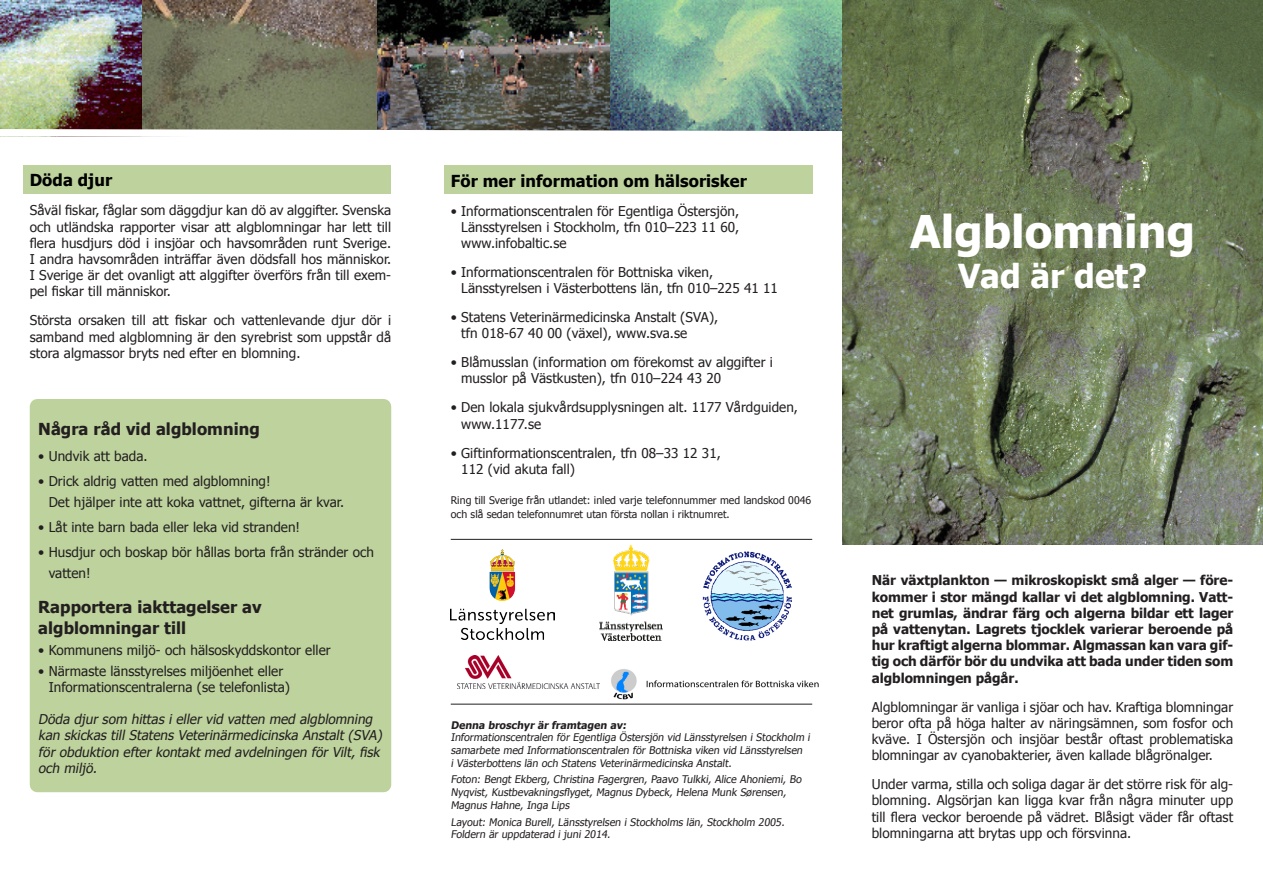
<style>
.page{position:relative;width:1263px;height:893px;background:#fff}
.page>*{position:absolute;margin:0;border:0;box-sizing:border-box;transform-origin:0 0}
.t1{font:700 45px "Tahoma";color:#fff}
.t2{font:700 33px "Tahoma";color:#fff}
.t3{font:700 16.5px "Tahoma";letter-spacing:.005em;color:#231f20}
.punktlista{font:700 16.5px "Tahoma";letter-spacing:.005em;color:#000}
.punktlista-2{font:13.5px/16.2px "Tahoma";letter-spacing:.005em;color:#231f20}
.t4{font:700 13.5px/16.2px "Tahoma";letter-spacing:-.005em;color:#231f20;text-align:justify}
.t5{font:italic 13.5px/16.2px "Tahoma";letter-spacing:.005em;color:#231f20}
.punktlista-3{font:10.5px/12.6px "Tahoma";letter-spacing:.005em;color:#231f20}
.t6{font:700 10.5px "Tahoma";color:#231f20}
</style>
<div class="page">
<div style="left:23px;top:165px;width:368px;height:28px;background:#bdd29c"></div>
<img style="left:842px;top:0;width:421px;height:544px">
<div style="left:30px;top:399px;width:361px;height:393px;background:#bdd29c"></div>
<div style="left:444px;top:165px;width:368px;height:28px;background:#bdd29c"></div>
<img style="left:458px;top:655px;width:142px;height:33px">
<img style="left:451px;top:549px;width:104px;height:90px">
<img style="left:600px;top:544px;width:63px;height:97px">
<img style="left:611px;top:669px;width:208px;height:31px">
<hr style="left:451px;top:704px;width:361px;height:1px;background:#231f20">
<hr style="left:451px;top:539px;width:361px;height:1px;background:#231f20">
<img style="left:0;top:0;width:842px;height:125px">
<img style="left:0;top:125px;width:849px;height:17px">
<img style="left:702px;top:551px;width:90px;height:90px">
<p class="punktlista" style="left:30px;top:169px;width:84px">Döda djur</p>
<p class="punktlista-2" style="left:30px;top:202px;width:363px;text-align:justify">Såväl fiskar, fåglar som däggdjur kan dö av alggifter. Svenska och utländska rapporter visar att algblomningar har lett till flera husdjurs död i insjöar och havsområden runt Sverige.<br>I andra havsområden inträffar även dödsfall hos människor.<br>I Sverige är det ovanligt att alggifter överförs från till exem&shy;pel fiskar till människor.</p>
<p class="punktlista-2" style="left:30px;top:312px;width:363px;text-align:justify">Största orsaken till att fiskar och vattenlevande djur dör i samband med algblomning är den syrebrist som uppstår då stora algmassor bryts ned efter en blomning.</p>
<p class="t3" style="left:38px;top:418px;width:223px">Några råd vid algblomning</p>
<p class="punktlista-2" style="left:38px;top:447px;width:111px">• Undvik att bada.</p>
<p class="punktlista-2" style="left:49px;top:470px;width:297px;line-height:21px;text-indent:-10px">• Drick aldrig vatten med algblomning!<br>Det hjälper inte att koka vattnet, gifterna är kvar.</p>
<p class="punktlista-2" style="left:38px;top:518px;width:263px">• Låt inte barn bada eller leka vid stranden!</p>
<p class="punktlista-2" style="left:49px;top:541px;width:327px;line-height:21px;text-indent:-10px">• Husdjur och boskap bör hållas borta från stränder och vatten!</p>
<p class="t3" style="left:38px;top:595px;width:225px">Rapportera iakttagelser av</p>
<p class="t3" style="left:38px;top:616px;width:149px">algblomningar till</p>
<p class="punktlista-2" style="left:38px;top:641px;width:294px">• Kommunens miljö- och hälsoskyddskontor eller</p>
<p class="punktlista-2" style="left:38px;top:662px;width:246px">• Närmaste länsstyrelses miljöenhet eller</p>
<p class="punktlista-2" style="left:49px;top:678px;width:243px">Informationscentralerna (se telefonlista)</p>
<p class="t5" style="left:38px;top:711px;width:348px">Döda djur som hittas i eller vid vatten med algblomning kan skickas till Statens Veterinärmedicinska Anstalt (SVA) för obduktion efter kontakt med avdelningen för Vilt, fisk och miljö.</p>
<p class="punktlista" style="left:451px;top:169px;width:298px">För mer information om hälsorisker</p>
<p class="punktlista-2" style="left:461px;top:202px;width:280px;text-align:justify;text-indent:-10px">• Informationscentralen för Egentliga Östersjön, Länsstyrelsen i Stockholm, tfn 010–223 11 60, www.infobaltic.se</p>
<p class="punktlista-2" style="left:461px;top:263px;width:318px;text-indent:-10px">• Informationscentralen för Bottniska viken,<br>Länsstyrelsen i Västerbottens län, tfn 010–225 41 11</p>
<p class="punktlista-2" style="left:461px;top:308px;width:259px;text-indent:-10px">• Statens Veterinärmedicinska Anstalt (SVA), tfn 018-67 40 00 (växel), www.sva.se</p>
<p class="punktlista-2" style="left:461px;top:354px;width:313px;text-indent:-10px">• Blåmusslan (information om förekomst av alggifter i musslor på Västkusten), tfn 010–224 43 20</p>
<p class="punktlista-2" style="left:461px;top:399px;width:338px;text-indent:-10px">• Den lokala sjukvårdsupplysningen alt. 1177 Vårdguiden, www.1177.se</p>
<p class="punktlista-2" style="left:461px;top:444px;width:261px;text-indent:-10px">• Giftinformationscentralen, tfn 08–33 12 31,<br>112 (vid akuta fall)</p>
<p class="punktlista-3" style="left:451px;top:493px;width:362px;line-height:13.5px">Ring till Sverige från utlandet: inled varje telefonnummer med landskod 0046 och slå sedan telefonnumret utan första nollan i riktnumret.</p>
<p class="t6" style="left:451px;top:718px;width:179px">Denna broschyr är framtagen av:</p>
<p class="punktlista-3" style="left:451px;top:731px;width:363px">Informationscentralen för Egentliga Östersjön vid Länsstyrelsen i Stockholm i samarbete med Informationscentralen för Bottniska viken vid Länsstyrelsen<br>i Västerbottens län och Statens Veterinärmedicinska Anstalt.</p>
<p class="punktlista-3" style="left:451px;top:773px;width:354px">Foton: Bengt Ekberg, Christina Fagergren, Paavo Tulkki, Alice Ahoniemi, Bo<br>Nyqvist, Kustbevakningsflyget, Magnus Dybeck, Helena Munk Sørensen,<br>Magnus Hahne, Inga Lips</p>
<p class="punktlista-3" style="left:451px;top:815px;width:337px">Layout: Monica Burell, Länsstyrelsen i Stockholms län, Stockholm 2005.<br>Foldern är uppdaterad i juni 2014.</p>
<p class="t1" style="left:910px;top:200px;width:286px">Algblomning</p>
<p class="t2" style="left:958px;top:253px;width:190px">Vad är det?</p>
<p class="t4" style="left:872px;top:572px;width:363px">När växtplankton — mikroskopiskt små alger — före&shy;kommer i stor mängd kallar vi det algblomning. Vatt&shy;net grumlas, ändrar färg och algerna bildar ett lager på vattenytan. Lagrets tjocklek varierar beroende på hur kraftigt algerna blommar. Algmassan kan vara gif&shy;tig och därför bör du undvika att bada under tiden som algblomningen pågår.</p>
<p class="punktlista-2" style="left:872px;top:698px;width:363px;text-align:justify">Algblomningar är vanliga i sjöar och hav. Kraftiga blomningar beror ofta på höga halter av näringsämnen, som fosfor och kväve. I Östersjön och insjöar består oftast problematiska blomningar av cyanobakterier, även kallade blågrönalger.</p>
<p class="punktlista-2" style="left:872px;top:775px;width:363px;text-align:justify">Under varma, stilla och soliga dagar är det större risk för alg&shy;blomning. Algsörjan kan ligga kvar från några minuter upp till flera veckor beroende på vädret. Blåsigt väder får oftast blomningarna att brytas upp och försvinna.</p>
</div>
